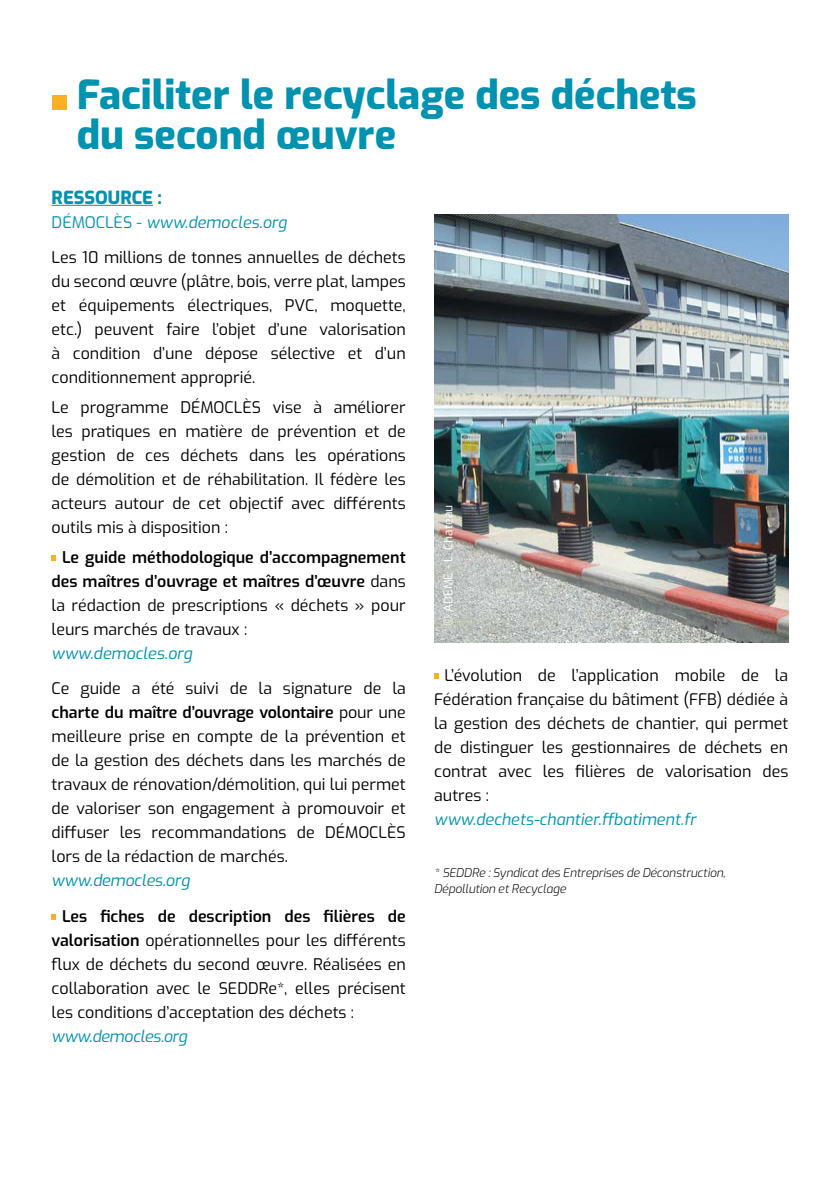
<style>
.page{position:relative;width:840px;height:1191px;background:#fff}
.page>*{position:absolute;margin:0;border:0;box-sizing:border-box;transform-origin:0 0}
.t1{font:800 40px/40px "Exo";color:#0092ae}
.t2{font:800 18px "Exo";color:#0092ae}
.t3{font:16px/24px "Exo";color:#000;text-align:justify}
.t4{font:600 16px/24px "Exo";color:#000;text-align:justify}
.t5{font:italic 16px "Exo";color:#0092ae}
.t6{font:italic 16px "Exo";letter-spacing:-.02em;color:#0092ae}
.t7{font:italic 300 12px/16px "Exo";letter-spacing:-.01em;color:#000}
.t8{font:12px "Exo";color:#fff}
.s1{font-style:normal}
.s2{font-weight:400}
.s3{font-weight:600}
</style>
<div class="page">
<hr style="left:52px;top:205px;width:101px;height:1px;background:#0092ae">
<svg style="left:52px;top:555px;width:4px;height:6px"></svg>
<svg style="left:52px;top:914px;width:4px;height:5px"></svg>
<svg style="left:434px;top:674px;width:5px;height:5px"></svg>
<div style="left:52px;top:95px;width:14px;height:14px;background:#f9b122"></div>
<img style="left:434px;top:214px;width:353px;height:428px">
<h1 class="t1" style="left:77px;top:72px;width:621px">Faciliter le recyclage des déchets du second œuvre</h1>
<p class="t2" style="left:52px;top:184px;width:112px">RESSOURCE :</p>
<p class="t5" style="left:52px;top:210px;width:237px"><span class="s1">DÉMOCLÈS -</span> www.democles.org</p>
<p class="t3" style="left:52px;top:245px;width:355px">Les 10 millions de tonnes annuelles de déchets du second œuvre (plâtre, bois, verre plat, lampes et équipements électriques, PVC, moquette, etc.) peuvent faire l’objet d’une valorisation à condition d’une dépose sélective et d’un conditionnement approprié.</p>
<p class="t3" style="left:52px;top:394px;width:355px">Le programme DÉMOCLÈS vise à améliorer les pratiques en matière de prévention et de gestion de ces déchets dans les opérations de démolition et de réhabilitation. Il fédère les acteurs autour de cet objectif avec différents outils mis à disposition :</p>
<p class="t4" style="left:52px;top:544px;width:355px;text-indent:10px">Le guide méthodologique d’accompagnement des maîtres d’ouvrage et maîtres d’œuvre <span class="s2">dans la rédaction de prescriptions « déchets » pour leurs marchés de travaux :</span></p>
<p class="t5" style="left:52px;top:641px;width:142px">www.democles.org</p>
<p class="t3" style="left:52px;top:675px;width:355px">Ce guide a été suivi de la signature de la <span class="s3">charte du maître d’ouvrage volontaire</span> pour une meilleure prise en compte de la prévention et de la gestion des déchets dans les marchés de travaux de rénovation/démolition, qui lui permet de valoriser son engagement à promouvoir et diffuser les recommandations de DÉMOCLÈS lors de la rédaction de marchés.</p>
<p class="t5" style="left:52px;top:868px;width:139px">www.democles.org</p>
<p class="t3" style="left:52px;top:903px;width:355px;text-indent:10px"><span class="s3">Les fiches de description des filières de valorisation</span> opérationnelles pour les différents flux de déchets du second œuvre. Réalisées en collaboration avec le SEDDRe*, elles précisent les conditions d’acceptation des déchets :</p>
<p class="t6" style="left:52px;top:1024px;width:137px">www.democles.org</p>
<p class="t8" style="left:439px;top:626px;width:122px;rotate:-90deg">© ADEME - L. Chateau</p>
<p class="t3" style="left:434px;top:662px;width:355px;text-indent:10px">L’évolution de l’application mobile de la Fédération française du bâtiment (FFB) dédiée à la gestion des déchets de chantier, qui permet de distinguer les gestionnaires de déchets en contrat avec les filières de valorisation des autres :</p>
<p class="t5" style="left:434px;top:807px;width:263px">www.dechets-chantier.ffbatiment.fr</p>
<p class="t7" style="left:434px;top:864px;width:292px">* SEDDRe : Syndicat des Entreprises de Déconstruction,<br>Dépollution et Recyclage</p>
</div>
